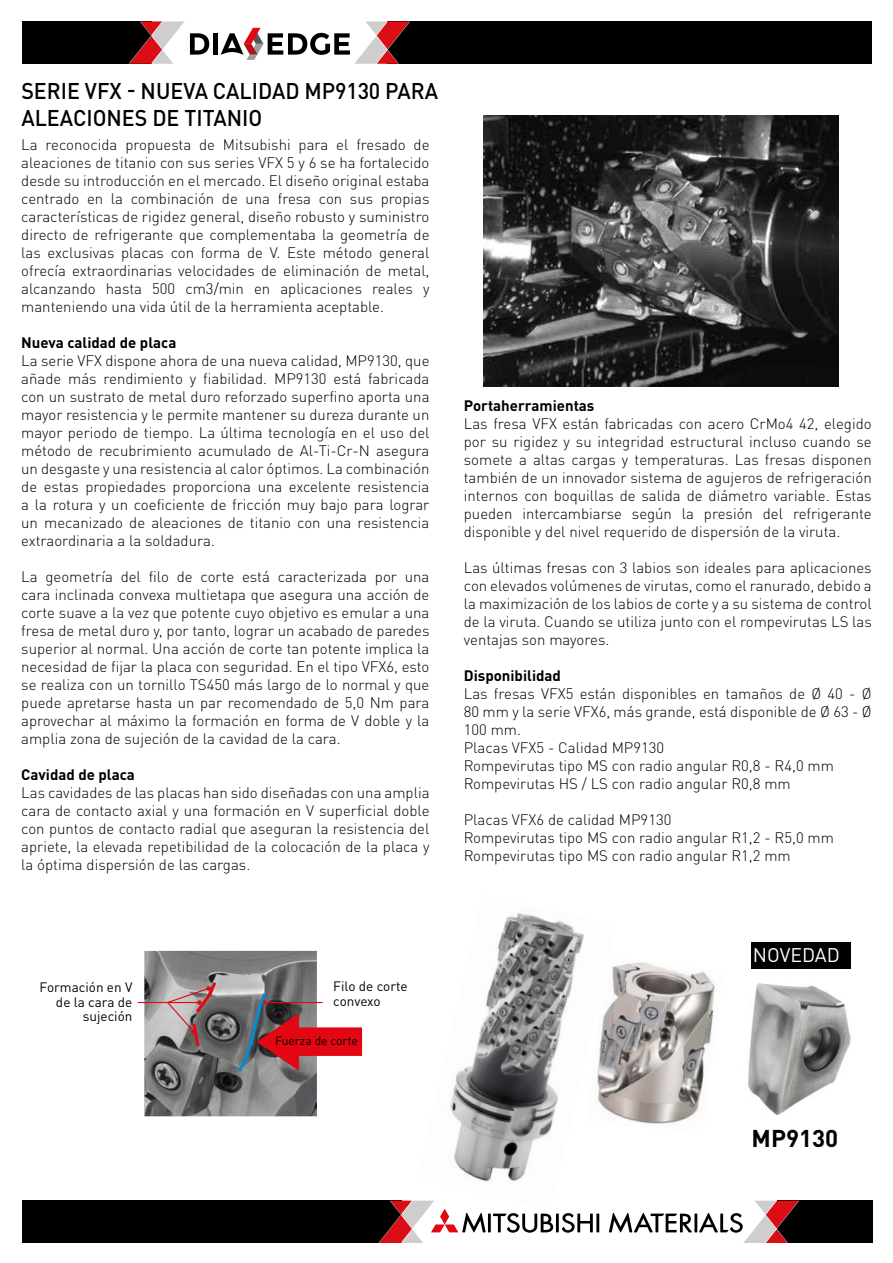
<style>
.page{position:relative;width:893px;height:1263px;background:#fff}
.page>*{position:absolute;margin:0;border:0;box-sizing:border-box;transform-origin:0 0}
.t1{font:700 24px "DIN Pro";color:#000}
.Headline_Planet_Blue{font:500 22.5px/27px "DIN Pro";color:#000;scale:.95 1}
.t2{font:19.5px "DIN Pro";color:#fff}
.t3{font:300 15px/18px "DIN Pro";color:#000;text-align:justify}
.t4{font:700 15px "DIN Pro";color:#000}
.MSS1_Table-7_5{font:13.5px/14.2px "DIN Pro";color:#000;text-align:right}
.MSS1_Table-7_5-2{font:12px "DIN Pro";color:#000}
</style>
<div class="page">
<hr style="left:488px;top:1213px;width:3px;height:19px;background:#000">
<hr style="left:596px;top:1213px;width:3px;height:19px;background:#000">
<hr style="left:556px;top:1213px;width:3px;height:19px;background:#000">
<svg style="left:562px;top:1213px;width:31px;height:20px"></svg>
<svg style="left:493px;top:1213px;width:60px;height:20px"></svg>
<hr style="left:694px;top:1213px;width:3px;height:19px;background:#000">
<svg style="left:609px;top:1213px;width:83px;height:19px"></svg>
<div style="left:213px;top:33px;width:5px;height:22px;background:#000"></div>
<div style="left:388px;top:21px;width:484px;height:43px;background:#000"></div>
<svg style="left:221px;top:21px;width:189px;height:43px"></svg>
<div style="left:22px;top:21px;width:129px;height:43px;background:#000"></div>
<svg style="left:129px;top:21px;width:80px;height:43px"></svg>
<div style="left:777px;top:1200px;width:95px;height:43px;background:#000"></div>
<svg style="left:699px;top:1200px;width:100px;height:43px"></svg>
<div style="left:22px;top:1200px;width:379px;height:43px;background:#000"></div>
<svg style="left:378px;top:1200px;width:108px;height:43px"></svg>
<img style="left:483px;top:116px;width:356px;height:270px">
<img style="left:417px;top:913px;width:167px;height:297px">
<img style="left:597px;top:962px;width:118px;height:162px">
<img style="left:748px;top:966px;width:103px;height:149px">
<img style="left:144px;top:951px;width:173px;height:165px">
<hr style="left:138px;top:1002px;width:61px;height:1px;background:#e30613">
<svg style="left:235px;top:990px;width:127px;height:85px"></svg>
<svg style="left:166px;top:979px;width:53px;height:70px;background:#998586"></svg>
<div style="left:751px;top:942px;width:99px;height:26px;background:#000"></div>
<p class="Headline_Planet_Blue" style="left:21px;top:75px;width:440px">SERIE VFX - NUEVA CALIDAD MP9130 PARA<br>ALEACIONES DE TITANIO</p>
<p class="t3" style="left:21px;top:134px;width:410px">La reconocida propuesta de Mitsubishi para el fresado de aleaciones de titanio con sus series VFX 5 y 6 se ha fortalecido desde su introducción en el mercado. El diseño original estaba centrado en la combinación de una fresa con sus propias características de rigidez general, diseño robusto y suministro directo de refrigerante que complementaba la geometría de las exclusivas placas con forma de V. Este método general ofrecía extraordinarias velocidades de eliminación de metal, alcanzando hasta 500 cm3/min en aplicaciones reales y manteniendo una vida útil de la herramienta aceptable.</p>
<p class="t4" style="left:21px;top:330px;width:157px">Nueva calidad de placa</p>
<p class="t3" style="left:21px;top:350px;width:410px">La serie VFX dispone ahora de una nueva calidad, MP9130, que añade más rendimiento y fiabilidad. MP9130 está fabricada con un sustrato de metal duro reforzado superfino aporta una mayor resistencia y le permite mantener su dureza durante un mayor periodo de tiempo. La última tecnología en el uso del método de recubrimiento acumulado de Al-Ti-Cr-N asegura un desgaste y una resistencia al calor óptimos. La combinación de estas propiedades proporciona una excelente resistencia a la rotura y un coeficiente de fricción muy bajo para lograr un mecanizado de aleaciones de titanio con una resistencia extraordinaria a la soldadura.</p>
<p class="t3" style="left:21px;top:566px;width:410px">La geometría del filo de corte está caracterizada por una cara inclinada convexa multietapa que asegura una acción de corte suave a la vez que potente cuyo objetivo es emular a una fresa de metal duro y, por tanto, lograr un acabado de paredes superior al normal. Una acción de corte tan potente implica la necesidad de fijar la placa con seguridad. En el tipo VFX6, esto se realiza con un tornillo TS450 más largo de lo normal y que puede apretarse hasta un par recomendado de 5,0 Nm para aprovechar al máximo la formación en forma de V doble y la amplia zona de sujeción de la cavidad de la cara.</p>
<p class="t4" style="left:21px;top:762px;width:115px">Cavidad de placa</p>
<p class="t3" style="left:21px;top:782px;width:410px">Las cavidades de las placas han sido diseñadas con una amplia cara de contacto axial y una formación en V superficial doble con puntos de contacto radial que aseguran la resistencia del apriete, la elevada repetibilidad de la colocación de la placa y la óptima dispersión de las cargas.</p>
<p class="t4" style="left:464px;top:393px;width:132px">Portaherramientas</p>
<p class="t3" style="left:464px;top:413px;width:409px">Las fresa VFX están fabricadas con acero CrMo4 42, elegido por su rigidez y su integridad estructural incluso cuando se somete a altas cargas y temperaturas. Las fresas disponen también de un innovador sistema de agujeros de refrigeración internos con boquillas de salida de diámetro variable. Estas pueden intercambiarse según la presión del refrigerante disponible y del nivel requerido de dispersión de la viruta.</p>
<p class="t3" style="left:464px;top:557px;width:409px">Las últimas fresas con 3 labios son ideales para aplicaciones con elevados volúmenes de virutas, como el ranurado, debido a la maximización de los labios de corte y a su sistema de control de la viruta. Cuando se utiliza junto con el rompevirutas LS las ventajas son mayores.</p>
<p class="t4" style="left:464px;top:663px;width:99px">Disponibilidad</p>
<p class="t3" style="left:464px;top:683px;width:409px">Las fresas VFX5 están disponibles en tamaños de Ø 40 - Ø 80 mm y la serie VFX6, más grande, está disponible de Ø 63 - Ø 100 mm.</p>
<p class="t3" style="left:464px;top:737px;width:202px">Placas VFX5 - Calidad MP9130</p>
<p class="t3" style="left:464px;top:755px;width:372px">Rompevirutas tipo MS con radio angular R0,8 - R4,0 mm</p>
<p class="t3" style="left:464px;top:773px;width:328px">Rompevirutas HS / LS con radio angular R0,8 mm</p>
<p class="t3" style="left:464px;top:809px;width:209px">Placas VFX6 de calidad MP9130</p>
<p class="t3" style="left:464px;top:827px;width:372px">Rompevirutas tipo MS con radio angular R1,2 - R5,0 mm</p>
<p class="t3" style="left:464px;top:845px;width:328px">Rompevirutas tipo MS con radio angular R1,2 mm</p>
<p class="MSS1_Table-7_5" style="left:40px;top:979px;width:94px">Formación en V</p>
<p class="MSS1_Table-7_5" style="left:56px;top:993px;width:78px">de la cara de sujeción</p>
<p class="MSS1_Table-7_5" style="left:333px;top:978px;width:76px">Filo de corte</p>
<p class="MSS1_Table-7_5" style="left:333px;top:992px;width:49px">convexo</p>
<p class="MSS1_Table-7_5-2" style="left:275px;top:1032px;width:84px">Fuerza de corte</p>
<p class="t2" style="left:753px;top:939px;width:89px">NOVEDAD</p>
<p class="t1" style="left:752px;top:1119px;width:88px">MP9130</p>
</div>
